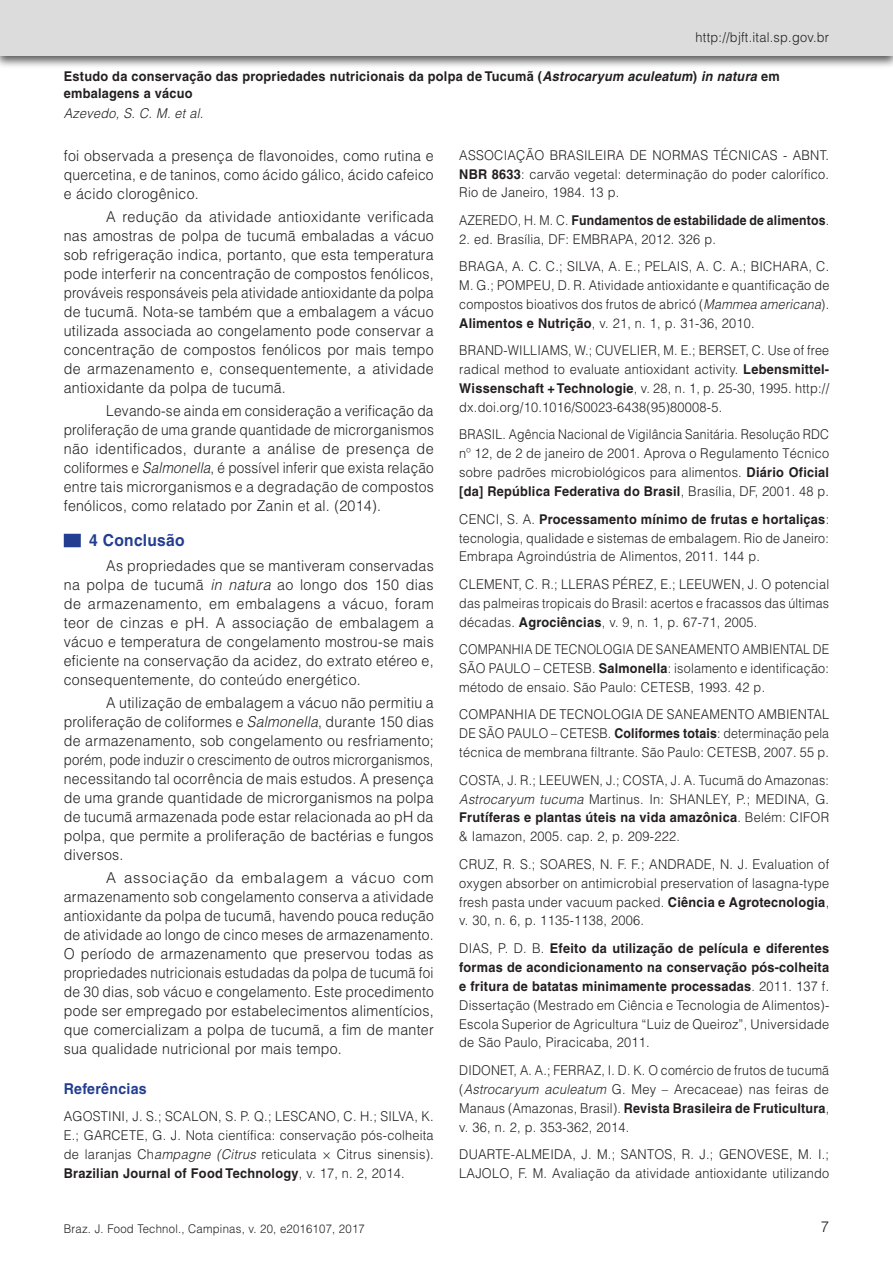
<style>
.page{position:relative;width:893px;height:1263px;background:#fff}
.page>*{position:absolute;margin:0;border:0;box-sizing:border-box;transform-origin:0 0}
.Heading1{font:700 16.5px "Helvetica";letter-spacing:.02em;color:#233e90;scale:.94 1}
.Paragraph{font:300 15px/18.9px "Helvetica";letter-spacing:.02em;color:#231f20;text-align:justify;scale:.94 1}
.Paragraph-2{font:300 15px/18.9px "Helvetica";letter-spacing:.02em;color:#231f20;text-align:justify}
.Paragraph-3{font:300 15px/18.9px "Helvetica";letter-spacing:.02em;color:#231f20;text-align:justify;scale:.96 1}
.Paragraph-4{font:300 15px/18.9px "Helvetica";letter-spacing:.02em;color:#231f20;text-align:justify;scale:.91 1}
.ReferenceHead{font:700 15px "Helvetica";letter-spacing:.02em;color:#233e90;scale:.94 1}
.Reference{font:300 13.5px/18.9px "Helvetica";letter-spacing:.02em;color:#231f20;text-align:justify;scale:.94 1}
.Reference-2{font:300 13.5px/18.9px "Helvetica";letter-spacing:.02em;color:#231f20;text-align:justify;scale:.93 1}
.Reference-3{font:300 13.5px/18.9px "Helvetica";letter-spacing:.02em;color:#231f20;text-align:justify;scale:.91 1}
.Reference-4{font:300 13.5px/18.9px "Helvetica";letter-spacing:.02em;color:#231f20;text-align:justify;scale:.92 1}
.Reference-5{font:300 13.5px/18.9px "Helvetica";letter-spacing:.02em;color:#231f20;text-align:justify;scale:.9 1}
.Reference-6{font:700 13.5px/16.2px "Helvetica";letter-spacing:.02em;color:#231f20;scale:.94 1}
.Reference-7{font:700 13.5px "Helvetica";letter-spacing:.02em;color:#231f20;scale:.91 1}
.t1{font:italic 300 13.5px "Helvetica";letter-spacing:.02em;color:#231f20;scale:.94 1}
.t2{font:300 12px "Helvetica";letter-spacing:.02em;color:#231f20;scale:.94 1}
.s1{font-style:italic}
.s2{font-weight:700}
.s3{font-weight:300}
</style>
<div class="page">
<div style="left:0;top:0;width:893px;height:69px;background:#231f20;opacity:.75"></div>
<div style="left:0;top:0;width:893px;height:56px;background:#dcdcdc"></div>
<div style="left:64px;top:534px;width:17px;height:13px;background:#233e90"></div>
<p class="Reference" style="left:696px;top:28px;width:144px">http://bjft.ital.sp.gov.br</p>
<p class="Reference-6" style="left:64px;top:68px;width:763px">Estudo da conservação das propriedades nutricionais da polpa de Tucumã (<span class="s1">Astrocaryum aculeatum</span>) <span class="s1">in natura</span> em embalagens a vácuo</p>
<p class="t1" style="left:64px;top:105px;width:150px">Azevedo, S. C. M. et al.</p>
<p class="Paragraph" style="left:64px;top:146px;width:395px">foi observada a presença de flavonoides, como rutina e quercetina, e de taninos, como ácido gálico, ácido cafeico e ácido clorogênico.</p>
<p class="Paragraph-3" style="left:64px;top:207px;width:387px;text-indent:43px">A redução da atividade antioxidante verificada nas amostras de polpa de tucumã embaladas a vácuo sob refrigeração indica, portanto, que esta temperatura pode interferir na concentração de compostos fenólicos, prováveis responsáveis pela atividade antioxidante da polpa de tucumã. Nota-se também que a embalagem a vácuo utilizada associada ao congelamento pode conservar a concentração de compostos fenólicos por mais tempo de armazenamento e, consequentemente, a atividade antioxidante da polpa de tucumã.</p>
<p class="Paragraph-4" style="left:64px;top:401px;width:408px;text-indent:43px">Levando-se ainda em consideração a verificação da proliferação de uma grande quantidade de microrganismos não identificados, durante a análise de presença de coliformes e <span class="s1">Salmonella</span>, é possível inferir que exista relação entre tais microrganismos e a degradação de compostos fenólicos, como relatado por Zanin et al. (2014).</p>
<p class="Heading1" style="left:89px;top:530px;width:103px">4 Conclusão</p>
<p class="Paragraph" style="left:64px;top:556px;width:395px;text-indent:43px">As propriedades que se mantiveram conservadas na polpa de tucumã <span class="s1">in natura</span> ao longo dos 150 dias de armazenamento, em embalagens a vácuo, foram teor de cinzas e pH. A associação de embalagem a vácuo e temperatura de congelamento mostrou-se mais eficiente na conservação da acidez, do extrato etéreo e, consequentemente, do conteúdo energético.</p>
<p class="Paragraph" style="left:64px;top:693px;width:395px;text-indent:43px">A utilização de embalagem a vácuo não permitiu a proliferação de coliformes e <span class="s1">Salmonella</span>, durante 150 dias de armazenamento, sob congelamento ou resfriamento; porém, pode induzir o crescimento de outros microrganismos, necessitando tal ocorrência de mais estudos. A presença de uma grande quantidade de microrganismos na polpa de tucumã armazenada pode estar relacionada ao pH da polpa, que permite a proliferação de bactérias e fungos diversos.</p>
<p class="Paragraph-2" style="left:64px;top:868px;width:372px;text-indent:43px">A associação da embalagem a vácuo com armazenamento sob congelamento conserva a atividade antioxidante da polpa de tucumã, havendo pouca redução de atividade ao longo de cinco meses de armazenamento.<br>O período de armazenamento que preservou todas as propriedades nutricionais estudadas da polpa de tucumã foi de 30 dias, sob vácuo e congelamento. Este procedimento pode ser empregado por estabelecimentos alimentícios, que comercializam a polpa de tucumã, a fim de manter sua qualidade nutricional por mais tempo.</p>
<p class="ReferenceHead" style="left:64px;top:1079px;width:90px">Referências</p>
<p class="Reference" style="left:64px;top:1107px;width:395px">AGOSTINI, J. S.; SCALON, S. P. Q.; LESCANO, C. H.; SILVA, K.<br>E.; GARCETE, G. J. Nota científica: conservação pós-colheita de laranjas Ch<span class="s1">ampagne (Citrus</span> reticulata × Citrus sinensis).<br><span class="s2">Brazilian Journal of Food Technology</span>, v. 17, n. 2, 2014.</p>
<p class="Reference" style="left:459px;top:145px;width:395px">ASSOCIAÇÃO BRASILEIRA DE NORMAS TÉCNICAS - ABNT.<br><span class="s2">NBR 8633</span>: carvão vegetal: determinação do poder calorífico.<br>Rio de Janeiro, 1984. 13 p.</p>
<p class="Reference-7" style="left:459px;top:212px;width:408px"><span class="s3">AZEREDO, H. M. C.</span> Fundamentos de estabilidade de alimentos<span class="s3">.</span></p>
<p class="Reference" style="left:459px;top:229px;width:275px">2. ed. Brasília, DF: EMBRAPA, 2012. 326 p.</p>
<p class="Reference" style="left:459px;top:257px;width:395px">BRAGA, A. C. C.; SILVA, A. E.; PELAIS, A. C. A.; BICHARA, C.<br>M. G.; POMPEU, D. R. Atividade antioxidante e quantificação de compostos bioativos dos frutos de abricó (<span class="s1">Mammea americana</span>).<br><span class="s2">Alimentos e Nutrição</span>, v. 21, n. 1, p. 31-36, 2010.</p>
<p class="Reference-2" style="left:459px;top:341px;width:399px">BRAND-WILLIAMS, W.; CUVELIER, M. E.; BERSET, C. Use of free radical method to evaluate antioxidant activity. <span class="s2">Lebensmittel-Wissenschaft + Technologie</span>, v. 28, n. 1, p. 25-30, 1995. http:// dx.doi.org/10.1016/S0023-6438(95)80008-5.</p>
<p class="Reference-3" style="left:459px;top:425px;width:408px">BRASIL. Agência Nacional de Vigilância Sanitária. Resolução RDC nº 12, de 2 de janeiro de 2001. Aprova o Regulamento Técnico sobre padrões microbiológicos para alimentos. <span class="s2">Diário Oficial [da] República Federativa do Brasil</span>, Brasília, DF, 2001. 48 p.</p>
<p class="Reference" style="left:459px;top:509px;width:395px">CENCI, S. A. <span class="s2">Processamento mínimo de frutas e hortaliças</span>: tecnologia, qualidade e sistemas de embalagem. Rio de Janeiro:<br>Embrapa Agroindústria de Alimentos, 2011. 144 p.</p>
<p class="Reference" style="left:459px;top:574px;width:395px">CLEMENT, C. R.; LLERAS PÉREZ, E.; LEEUWEN, J. O potencial das palmeiras tropicais do Brasil: acertos e fracassos das últimas décadas. <span class="s2">Agrociências</span>, v. 9, n. 1, p. 67-71, 2005.</p>
<p class="Reference-5" style="left:459px;top:640px;width:413px">COMPANHIA DE TECNOLOGIA DE SANEAMENTO AMBIENTAL DE SÃO PAULO – CETESB. <span class="s2">Salmonella</span>: isolamento e identificação: método de ensaio. São Paulo: CETESB, 1993. 42 p.</p>
<p class="Reference" style="left:459px;top:705px;width:395px">COMPANHIA DE TECNOLOGIA DE SANEAMENTO AMBIENTAL DE SÃO PAULO – CETESB. <span class="s2">Coliformes totais</span>: determinação pela técnica de membrana filtrante. São Paulo: CETESB, 2007. 55 p.</p>
<p class="Reference-2" style="left:459px;top:770px;width:399px">COSTA, J. R.; LEEUWEN, J.; COSTA, J. A. Tucumã do Amazonas:<br><span class="s1">Astrocaryum tucuma</span> Martinus. In: SHANLEY, P.; MEDINA, G.<br><span class="s2">Frutíferas e plantas úteis na vida amazônica</span>. Belém: CIFOR &amp; Iamazon, 2005. cap. 2, p. 209-222.</p>
<p class="Reference" style="left:459px;top:854px;width:395px">CRUZ, R. S.; SOARES, N. F. F.; ANDRADE, N. J. Evaluation of oxygen absorber on antimicrobial preservation of lasagna-type fresh pasta under vacuum packed. <span class="s2">Ciência e Agrotecnologia</span>, v. 30, n. 6, p. 1135-1138, 2006.</p>
<p class="Reference" style="left:459px;top:938px;width:395px">DIAS, P. D. B. <span class="s2">Efeito da utilização de película e diferentes formas de acondicionamento na conservação pós-colheita e fritura de batatas minimamente processadas</span>. 2011. 137 f.<br>Dissertação (Mestrado em Ciência e Tecnologia de Alimentos)- Escola Superior de Agricultura “Luiz de Queiroz”, Universidade de São Paulo, Piracicaba, 2011.</p>
<p class="Reference-4" style="left:459px;top:1060px;width:404px">DIDONET, A. A.; FERRAZ, I. D. K. O comércio de frutos de tucumã (<span class="s1">Astrocaryum aculeatum</span> G. Mey – Arecaceae) nas feiras de Manaus (Amazonas, Brasil). <span class="s2">Revista Brasileira de Fruticultura</span>, v. 36, n. 2, p. 353-362, 2014.</p>
<p class="Reference" style="left:459px;top:1145px;width:395px">DUARTE-ALMEIDA, J. M.; SANTOS, R. J.; GENOVESE, M. I.;<br>LAJOLO, F. M. Avaliação da atividade antioxidante utilizando</p>
<p class="t2" style="left:64px;top:1221px;width:322px">Braz. J. Food Technol., Campinas, v. 20, e2016107, 2017</p>
<p class="Paragraph-2" style="left:821px;top:1217px;width:10px">7</p>
</div>
